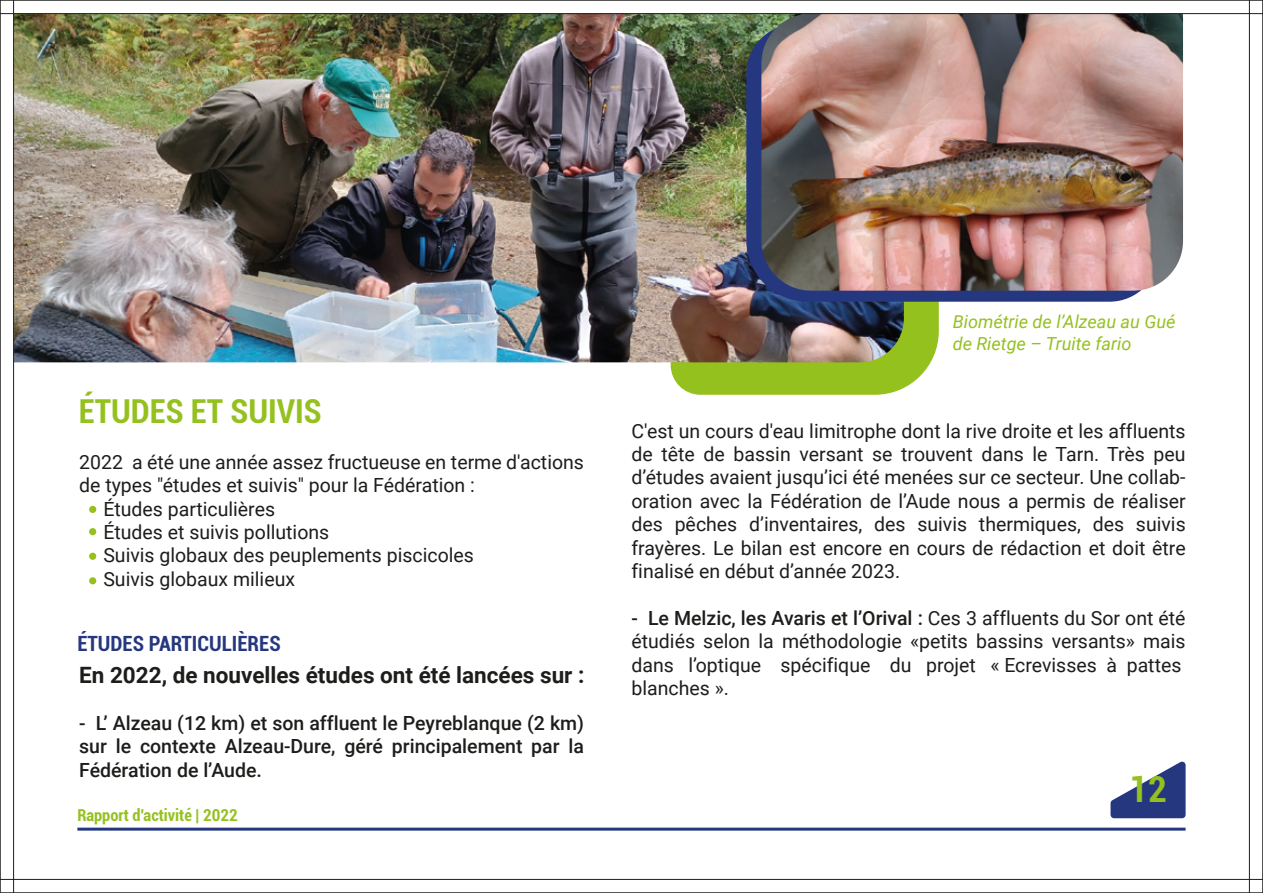
<style>
.page{position:relative;width:1263px;height:893px;background:#fff}
.page>*{position:absolute;margin:0;border:0;box-sizing:border-box;transform-origin:0 0}
.t1{font:700 condensed 35.7px "Roboto";color:#95c11f}
.t2{font:700 condensed 33px "Roboto";color:#95c11f}
.t3{font:700 22.5px "Roboto";color:#1d1d1b}
.t4{font:700 condensed 21px "Roboto";color:#25377f}
.t5{font:19.5px/23.4px "Roboto";color:#1d1d1b;text-align:justify}
.t6{font:500 19.5px/23.4px "Roboto";color:#1d1d1b;text-align:justify}
.t7{font:italic 18px/21.6px "Roboto";color:#95c11f}
.t8{font:700 condensed 16.5px "Roboto";color:#95c11f}
.s1{font-weight:500}
</style>
<div class="page">
<img style="left:0;top:0;width:1263px;height:893px">
<hr style="left:13px;top:0;width:1px;height:893px;background:#1d1d1b">
<hr style="left:0;top:13px;width:1263px;height:1px;background:#1d1d1b">
<hr style="left:0;top:879px;width:1263px;height:1px;background:#1d1d1b">
<hr style="left:1249px;top:0;width:1px;height:893px;background:#1d1d1b">
<h2 class="t2" style="left:79px;top:388px;width:245px">ÉTUDES ET SUIVIS</h2>
<p class="t5" style="left:79px;top:449px;width:506px">2022 a été une année assez fructueuse en terme d'actions</p>
<p class="t5" style="left:79px;top:473px;width:397px">de types "études et suivis" pour la Fédération :</p>
<p class="t5" style="left:103px;top:496px;width:173px">Études particulières</p>
<p class="t5" style="left:103px;top:520px;width:227px">Études et suivis pollutions</p>
<p class="t5" style="left:103px;top:543px;width:372px">Suivis globaux des peuplements piscicoles</p>
<p class="t5" style="left:103px;top:566px;width:193px">Suivis globaux milieux</p>
<p class="t4" style="left:77px;top:629px;width:205px">ÉTUDES PARTICULIÈRES</p>
<p class="t3" style="left:79px;top:659px;width:507px">En 2022, de nouvelles études ont été lancées sur :</p>
<p class="t6" style="left:79px;top:710px;width:506px">- L’ Alzeau (12 km) et son affluent le Peyreblanque (2 km) sur le contexte Alzeau-Dure, géré principalement par la Fédération de l’Aude.</p>
<p class="t8" style="left:77px;top:804px;width:162px">Rapport d'activité | 2022</p>
<p class="t7" style="left:953px;top:310px;width:224px">Biométrie de l’Alzeau au Gué de Rietge – Truite fario</p>
<p class="t5" style="left:631px;top:418px;width:556px">C'est un cours d'eau limitrophe dont la rive droite et les affluents de tête de bassin versant se trouvent dans le Tarn. Très peu d’études avaient jusqu’ici été menées sur ce secteur. Une collab&shy;oration avec la Fédération de l’Aude nous a permis de réaliser des pêches d’inventaires, des suivis thermiques, des suivis frayères. Le bilan est encore en cours de rédaction et doit être finalisé en début d’année 2023.</p>
<p class="t5" style="left:631px;top:605px;width:556px;text-align:left"><span class="s1">- Le Melzic, les Avaris et l’Orival :</span> Ces 3 affluents du Sor ont été étudiés selon la méthodologie «petits bassins versants» mais dans l’optique spécifique du projet « Ecrevisses à pattes blanches ».</p>
<h1 class="t1" style="left:1129px;top:764px;width:39px">12</h1>
</div>
